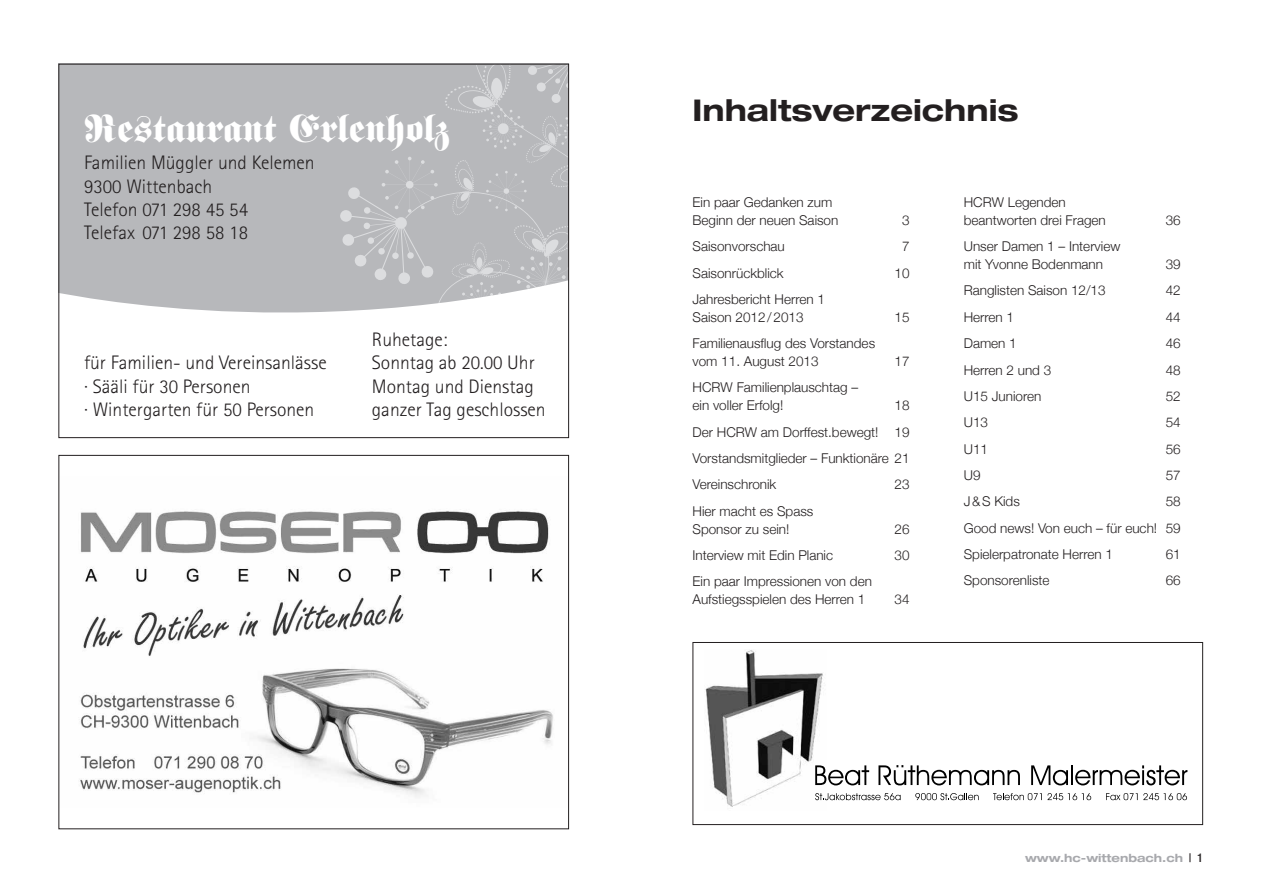
<style>
.page{position:relative;width:1266px;height:893px;background:#fff}
.page>*{position:absolute;margin:0;border:0;box-sizing:border-box;transform-origin:0 0}
.t1{font:38.55px "Fette Fraktur";color:#fff}
.t2{font:700 expanded 30px "Helvetica Neue LT";color:#231f20}
.t3{font:300 19.5px/23.4px "Rotis Sans Serif";color:#231f20}
.t4{font:300 13.5px/17.9px "Helvetica Neue";color:#231f20}
.t5{font:700 expanded 11.25px "Helvetica Neue LT";color:#a8a9ad}
.s1{font-weight:500;font-stretch:condensed;font-size:12px;color:#231f20}
</style>
<div class="page">
<img style="left:705px;top:650px;width:121px;height:157px">
<svg style="left:815px;top:765px;width:54px;height:20px"></svg>
<svg style="left:878px;top:765px;width:141px;height:20px"></svg>
<svg style="left:1031px;top:765px;width:156px;height:20px"></svg>
<svg style="left:815px;top:793px;width:85px;height:7px"></svg>
<svg style="left:915px;top:793px;width:63px;height:7px"></svg>
<svg style="left:993px;top:793px;width:48px;height:7px"></svg>
<svg style="left:1047px;top:793px;width:44px;height:7px"></svg>
<svg style="left:1106px;top:793px;width:31px;height:7px"></svg>
<svg style="left:1143px;top:793px;width:44px;height:7px"></svg>
<div style="left:692px;top:642px;width:510px;height:183px;border:1px solid #231f20"></div>
<div style="left:58px;top:64px;width:511px;height:282px;background:#b7b8bb"></div>
<svg style="left:60px;top:293px;width:243px;height:27px"></svg>
<div style="left:58px;top:320px;width:523px;height:131px;background:#fff"></div>
<svg style="left:303px;top:65px;width:267px;height:368px"></svg>
<img style="left:80px;top:511px;width:473px;height:286px">
<h1 class="t1" style="left:85px;top:107px;width:367px">Restaurant Erlenholz</h1>
<h3 class="t3" style="left:84px;top:151px;width:232px">Familien Müggler und Kelemen<br>9300 Wittenbach<br>Telefon 071 298 45 54<br>Telefax 071 298 58 18</h3>
<h3 class="t3" style="left:84px;top:351px;width:244px">für Familien- und Vereinsanlässe · Sääli für 30 Personen<br>· Wintergarten für 50 Personen</h3>
<h3 class="t3" style="left:372px;top:328px;width:175px">Ruhetage:<br>Sonntag ab 20.00 Uhr<br>Montag und Dienstag ganzer Tag geschlossen</h3>
<h2 class="t2" style="left:692px;top:92px;width:328px">Inhaltsverzeichnis</h2>
<p class="t4" style="left:692px;top:193px;width:147px">Ein paar Gedanken zum<br>Beginn der neuen Saison</p>
<p class="t4" style="left:902px;top:210px;width:9px">3</p>
<p class="t4" style="left:963px;top:193px;width:144px">HCRW Legenden beantworten drei Fragen</p>
<p class="t4" style="left:1165px;top:210px;width:17px">36</p>
<p class="t4" style="left:692px;top:237px;width:94px">Saisonvorschau</p>
<p class="t4" style="left:902px;top:237px;width:9px">7</p>
<p class="t4" style="left:692px;top:263px;width:93px">Saisonrückblick</p>
<p class="t4" style="left:894px;top:263px;width:17px">10</p>
<p class="t4" style="left:692px;top:289px;width:134px">Jahresbericht Herren 1<br>Saison 2012/2013</p>
<p class="t4" style="left:894px;top:307px;width:17px">15</p>
<p class="t4" style="left:692px;top:334px;width:184px">Familienausflug des Vorstandes vom 11. August 2013</p>
<p class="t4" style="left:894px;top:352px;width:17px">17</p>
<p class="t4" style="left:692px;top:378px;width:167px">HCRW Familienplauschtag – ein voller Erfolg!</p>
<p class="t4" style="left:692px;top:391px;width:218px;line-height:26.4px;text-align:justify;text-indent:202px">18<br>Der HCRW am Dorffest.bewegt! 19<br>Vorstandsmitglieder – Funktionäre 21<br>Vereinschronik</p>
<p class="t4" style="left:894px;top:475px;width:17px">23</p>
<p class="t4" style="left:692px;top:501px;width:122px">Hier macht es Spass<br>Sponsor zu sein!</p>
<p class="t4" style="left:894px;top:519px;width:17px">26</p>
<p class="t4" style="left:692px;top:545px;width:142px">Interview mit Edin Planic</p>
<p class="t4" style="left:894px;top:545px;width:17px">30</p>
<p class="t4" style="left:692px;top:572px;width:181px">Ein paar Impressionen von den<br>Aufstiegsspielen des Herren 1</p>
<p class="t4" style="left:894px;top:590px;width:17px">34</p>
<p class="t4" style="left:963px;top:237px;width:158px">Unser Damen 1 – Interview mit Yvonne Bodenmann</p>
<p class="t4" style="left:1165px;top:255px;width:17px">39</p>
<p class="t4" style="left:963px;top:281px;width:143px">Ranglisten Saison 12/13</p>
<p class="t4" style="left:1165px;top:281px;width:17px">42</p>
<p class="t4" style="left:963px;top:307px;width:52px">Herren 1</p>
<p class="t4" style="left:1165px;top:307px;width:17px">44</p>
<p class="t4" style="left:963px;top:334px;width:55px">Damen 1</p>
<p class="t4" style="left:1165px;top:334px;width:17px">46</p>
<p class="t4" style="left:963px;top:360px;width:89px">Herren 2 und 3</p>
<p class="t4" style="left:1165px;top:360px;width:17px">48</p>
<p class="t4" style="left:963px;top:386px;width:79px">U15 Junioren</p>
<p class="t4" style="left:1165px;top:386px;width:17px">52</p>
<p class="t4" style="left:963px;top:413px;width:26px">U13</p>
<p class="t4" style="left:1165px;top:413px;width:17px">54</p>
<p class="t4" style="left:963px;top:439px;width:26px">U11</p>
<p class="t4" style="left:1165px;top:439px;width:17px">56</p>
<p class="t4" style="left:963px;top:465px;width:18px">U9</p>
<p class="t4" style="left:1165px;top:465px;width:17px">57</p>
<p class="t4" style="left:963px;top:492px;width:58px">J&amp;S Kids</p>
<p class="t4" style="left:963px;top:487px;width:218px;line-height:26.4px;text-align:justify;text-indent:202px">58<br>Good news! Von euch – für euch! 59<br>Spielerpatronate Herren 1</p>
<p class="t4" style="left:1165px;top:544px;width:17px">61</p>
<p class="t4" style="left:963px;top:571px;width:87px">Sponsorenliste</p>
<p class="t4" style="left:1165px;top:571px;width:17px">66</p>
<p class="t5" style="left:1025px;top:851px;width:179px">www.hc-wittenbach.ch <span class="s1">| 1</span></p>
</div>
